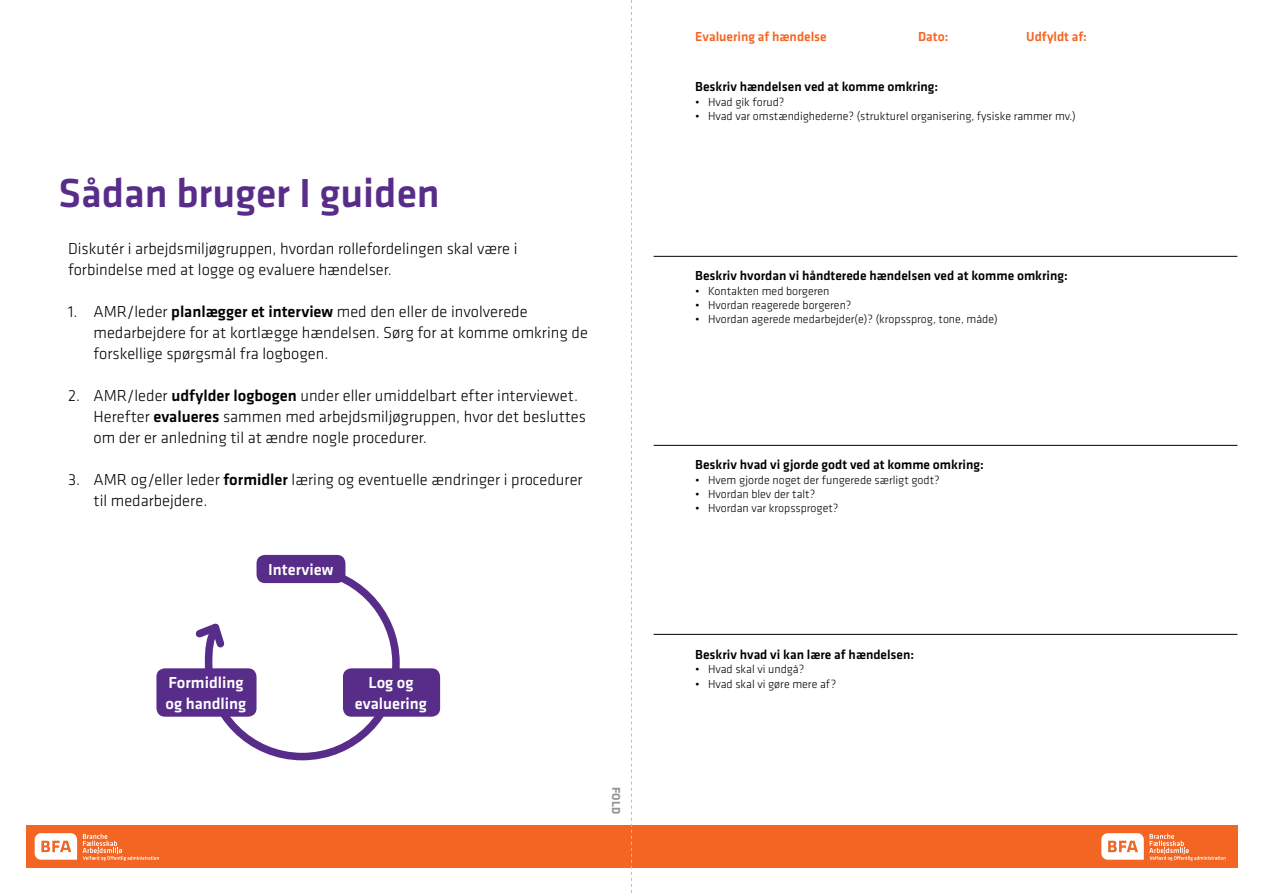
<style>
.page{position:relative;width:1263px;height:893px;background:#fff}
.page>*{position:absolute;margin:0;border:0;box-sizing:border-box;transform-origin:0 0}
.t1{font:500 42px "Klavika";color:#582d8a}
.t2{font:300 16.5px/21px "Klavika";color:#000}
.t3{font:500 16.5px/21px "Klavika";color:#fff;text-align:center}
.t4{font:500 13.5px "Klavika";color:#000}
.t5{font:500 13.5px "Klavika";color:#f26522}
.t6{font:300 12px "Klavika";color:#000}
.t7{font:700 12px "Klavika";color:#939598}
.s1{font-weight:500}
</style>
<div class="page">
<div style="left:26px;top:825px;width:1211px;height:42px;background:#f26522"></div>
<svg style="left:1101px;top:833px;width:124px;height:28px"></svg>
<svg style="left:35px;top:833px;width:124px;height:28px"></svg>
<svg style="left:195px;top:562px;width:205px;height:199px"></svg>
<div style="left:257px;top:555px;width:88px;height:28px;background:#582d8a;border-radius:9px"></div>
<div style="left:343px;top:668px;width:97px;height:49px;background:#582d8a;border-radius:9px"></div>
<div style="left:156px;top:668px;width:100px;height:49px;background:#582d8a;border-radius:9px"></div>
<hr style="left:654px;top:256px;width:583px;height:1px;background:#000">
<hr style="left:654px;top:445px;width:583px;height:1px;background:#000">
<hr style="left:654px;top:634px;width:583px;height:1px;background:#000">
<svg style="left:631px;top:0;width:1px;height:893px"></svg>
<h1 class="t1" style="left:58px;top:165px;width:383px">Sådan bruger I guiden</h1>
<p class="t2" style="left:68px;top:237px;width:451px">Diskutér i arbejdsmiljøgruppen, hvordan rollefordelingen skal være i forbindelse med at logge og evaluere hændelser.</p>
<p class="t2" style="left:94px;top:300px;width:496px;text-indent:-26px">1. AMR/leder <span class="s1">planlægger et interview</span> med den eller de involverede medarbejdere for at kortlægge hændelsen. Sørg for at komme omkring de forskellige spørgsmål fra logbogen.</p>
<p class="t2" style="left:94px;top:384px;width:494px;text-indent:-26px">2. AMR/leder <span class="s1">udfylder logbogen</span> under eller umiddelbart efter interviewet.<br>Herefter <span class="s1">evalueres</span> sammen med arbejdsmiljøgruppen, hvor det besluttes om der er anledning til at ændre nogle procedurer.</p>
<p class="t2" style="left:94px;top:468px;width:491px;text-indent:-26px">3. AMR og/eller leder <span class="s1">formidler</span> læring og eventuelle ændringer i procedurer til medarbejdere.</p>
<p class="t3" style="left:268px;top:559px;width:67px">Interview</p>
<p class="t3" style="left:166px;top:672px;width:82px;text-align:left">Formidling og handling</p>
<p class="t3" style="left:355px;top:672px;width:74px">Log og evaluering</p>
<p class="t7" style="left:625px;top:787px;width:28px;rotate:90deg">FOLD</p>
<p class="t5" style="left:695px;top:27px;width:133px">Evaluering af hændelse</p>
<p class="t5" style="left:918px;top:27px;width:32px">Dato:</p>
<p class="t5" style="left:1026px;top:27px;width:62px">Udfyldt af:</p>
<p class="t4" style="left:695px;top:78px;width:244px">Beskriv hændelsen ved at komme omkring:</p>
<p class="t6" style="left:695px;top:94px;width:91px">• Hvad gik forud?</p>
<p class="t6" style="left:695px;top:109px;width:382px">• Hvad var omstændighederne? (strukturel organisering, fysiske rammer mv.)</p>
<p class="t4" style="left:695px;top:267px;width:374px">Beskriv hvordan vi håndterede hændelsen ved at komme omkring:</p>
<p class="t6" style="left:695px;top:283px;width:136px">• Kontakten med borgeren</p>
<p class="t6" style="left:695px;top:298px;width:158px">• Hvordan reagerede borgeren?</p>
<p class="t6" style="left:695px;top:312px;width:304px">• Hvordan agerede medarbejder(e)? (kropssprog, tone, måde)</p>
<p class="t4" style="left:695px;top:456px;width:290px">Beskriv hvad vi gjorde godt ved at komme omkring:</p>
<p class="t6" style="left:695px;top:472px;width:246px">• Hvem gjorde noget der fungerede særligt godt?</p>
<p class="t6" style="left:695px;top:487px;width:121px">• Hvordan blev der talt?</p>
<p class="t6" style="left:695px;top:501px;width:145px">• Hvordan var kropssproget?</p>
<p class="t4" style="left:695px;top:645px;width:220px">Beskriv hvad vi kan lære af hændelsen:</p>
<p class="t6" style="left:695px;top:662px;width:111px">• Hvad skal vi undgå?</p>
<p class="t6" style="left:695px;top:676px;width:142px">• Hvad skal vi gøre mere af?</p>
</div>
